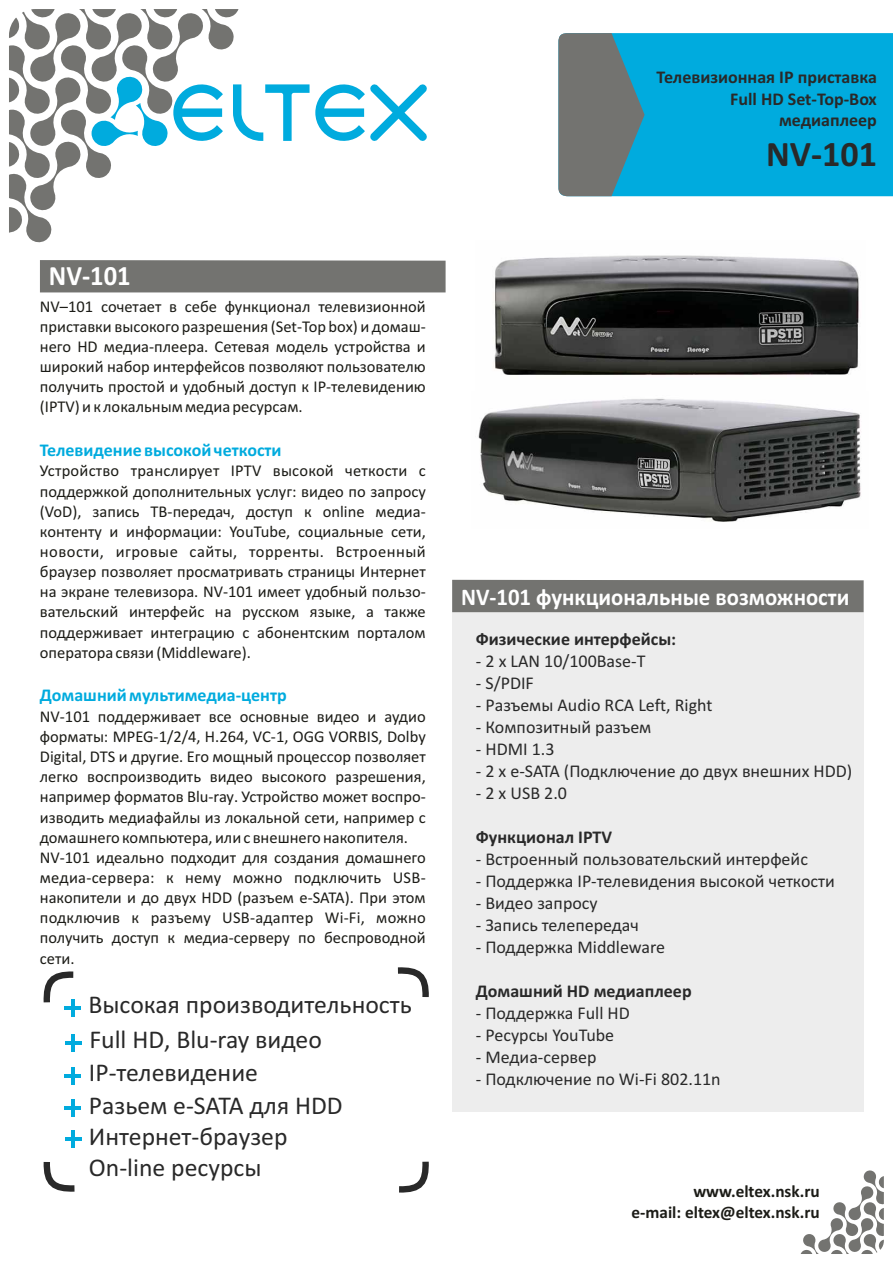
<style>
.page{position:relative;width:893px;height:1263px;background:#fff}
.page>*{position:absolute;margin:0;border:0;box-sizing:border-box;transform-origin:0 0}
.t1{font:700 36px "Calibri";color:#292929}
.t2{font:700 28.05px "Calibri";color:#fff;scale:.95 1}
.t3{font:25.65px/31.3px "Calibri";color:#292929}
.t4{font:700 24px "Calibri";color:#fff;scale:.95 1}
.t5{font:18px "Calibri";color:#292929}
.t6{font:700 18px/21.9px "Calibri";color:#292929;text-align:right}
.t7{font:700 18px "Calibri";color:#00abde}
.t8{font:700 17.25px/21px "Calibri";color:#1c1c17;text-align:right}
.t9{font:16.5px/20.1px "Calibri";color:#1c1c17;text-align:justify}
</style>
<div class="page">
<div style="left:452px;top:580px;width:411px;height:532px;background:#ededed"></div>
<svg style="left:801px;top:1170px;width:83px;height:84px"></svg>
<div style="left:40px;top:260px;width:406px;height:32px;background:#737370"></div>
<div style="left:452px;top:580px;width:412px;height:32px;background:#737370"></div>
<hr style="left:65px;top:1041px;width:17px;height:4px;background:#00abde">
<hr style="left:64px;top:1075px;width:17px;height:3px;background:#00abde">
<hr style="left:64px;top:1106px;width:17px;height:3px;background:#00abde">
<hr style="left:65px;top:1137px;width:17px;height:4px;background:#00abde">
<hr style="left:64px;top:1006px;width:17px;height:3px;background:#00abde">
<hr style="left:71px;top:1034px;width:4px;height:18px;background:#00abde">
<hr style="left:71px;top:1068px;width:3px;height:17px;background:#00abde">
<hr style="left:71px;top:1099px;width:3px;height:17px;background:#00abde">
<hr style="left:72px;top:1130px;width:3px;height:18px;background:#00abde">
<hr style="left:71px;top:999px;width:3px;height:17px;background:#00abde">
<svg style="left:9px;top:9px;width:418px;height:234px"></svg>
<div style="left:645px;top:33px;width:248px;height:163px;background:#00abde"></div>
<svg style="left:558px;top:33px;width:87px;height:163px;background:#5e7e86"></svg>
<svg style="left:43px;top:971px;width:32px;height:35px"></svg>
<svg style="left:397px;top:967px;width:32px;height:31px"></svg>
<svg style="left:399px;top:1161px;width:30px;height:32px"></svg>
<svg style="left:43px;top:1161px;width:32px;height:31px"></svg>
<img style="left:494px;top:255px;width:365px;height:120px">
<img style="left:478px;top:398px;width:383px;height:124px">
<p class="t6" style="left:657px;top:67px;width:222px">Телевизионная IP приставка<br>Full HD Set-Top-Box медиаплеер</p>
<h1 class="t1" style="left:766px;top:139px;width:112px">NV-101</h1>
<h2 class="t2" style="left:49px;top:264px;width:87px">NV-101</h2>
<p class="t9" style="left:40px;top:297px;width:387px">NV–101 сочетает в себе функционал телевизионной приставки высокого разрешения (Set-Top box) и домаш&shy;него HD медиа-плеера. Сетевая модель устройства и широкий набор интерфейсов позволяют пользователю получить простой и удобный доступ к IP-телевидению (IPTV) и к локальным медиа ресурсам.</p>
<p class="t7" style="left:40px;top:442px;width:243px">Телевидение высокой четкости</p>
<p class="t9" style="left:40px;top:462px;width:387px">Устройство транслирует IPTV высокой четкости с поддержкой дополнительных услуг: видео по запросу (VoD), запись ТВ-передач, доступ к online медиа&shy;контенту и информации: YouTube, социальные сети, новости, игровые сайты, торренты. Встроенный браузер позволяет просматривать страницы Интернет на экране телевизора. NV-101 имеет удобный пользо&shy;вательский интерфейс на русском языке, а также поддерживает интеграцию с абонентским порталом оператора связи (Middleware).</p>
<p class="t7" style="left:40px;top:688px;width:248px">Домашний мультимедиа-центр</p>
<p class="t9" style="left:40px;top:708px;width:387px;text-align:left">NV-101 поддерживает все основные видео и аудио форматы: MPEG-1/2/4, H.264, VC-1, OGG VORBIS, Dolby Digital, DTS и другие. Его мощный процессор позволяет легко воспроизводить видео высокого разрешения, например форматов Blu-ray. Устройство может воспро&shy;изводить медиафайлы из локальной сети, например с домашнего компьютера, или с внешнего накопителя.<br>NV-101 идеально подходит для создания домашнего медиа-сервера: к нему можно подключить USB&shy;накопители и до двух HDD (разъем e-SATA). При этом подключив к разъему USB-адаптер Wi-Fi, можно получить доступ к медиа-серверу по беспроводной сети.</p>
<h3 class="t3" style="left:88px;top:991px;width:325px">Высокая производительность</h3>
<h3 class="t3" style="left:89px;top:1025px;width:235px;line-height:33.6px">Full HD, Blu-ray видео<br>IP-телевидение</h3>
<h3 class="t3" style="left:89px;top:1091px;width:255px">Разьем e-SATA для HDD<br>Интернет-браузер<br>On-line ресурсы</h3>
<h3 class="t4" style="left:461px;top:587px;width:410px">NV-101 функциональные возможности</h3>
<p class="t6" style="left:476px;top:630px;width:202px">Физические интерфейсы:</p>
<p class="t5" style="left:476px;top:654px;width:171px">- 2 x LAN 10/100Base-T</p>
<p class="t5" style="left:476px;top:676px;width:59px">- S/PDIF</p>
<p class="t5" style="left:476px;top:698px;width:238px">- Разъемы Audio RСA Left, Right</p>
<p class="t5" style="left:476px;top:720px;width:177px">- Композитный разъем</p>
<p class="t5" style="left:476px;top:742px;width:80px">- HDMI 1.3</p>
<p class="t5" style="left:476px;top:764px;width:378px">- 2 x e-SATA (Подключение до двух внешних HDD)</p>
<p class="t5" style="left:476px;top:786px;width:93px">- 2 x USB 2.0</p>
<p class="t6" style="left:476px;top:828px;width:138px">Функционал IPTV</p>
<p class="t5" style="left:476px;top:851px;width:334px">- Встроенный пользовательский интерфейс</p>
<p class="t5" style="left:476px;top:873px;width:360px">- Поддержка IP-телевидения высокой четкости</p>
<p class="t5" style="left:476px;top:895px;width:123px">- Видео запросу</p>
<p class="t5" style="left:476px;top:917px;width:165px">- Запись телепередач</p>
<p class="t5" style="left:476px;top:939px;width:191px">- Поддержка Middleware</p>
<p class="t6" style="left:476px;top:981px;width:217px">Домашний HD медиаплеер</p>
<p class="t5" style="left:476px;top:1005px;width:155px">- Поддержка Full HD</p>
<p class="t5" style="left:476px;top:1027px;width:140px">- Ресурсы YouTube</p>
<p class="t5" style="left:476px;top:1049px;width:122px">- Медиа-сервер</p>
<p class="t5" style="left:476px;top:1071px;width:246px">- Подключение по Wi-Fi 802.11n</p>
<p class="t8" style="left:631px;top:1182px;width:190px">www.eltex.nsk.ru<br>e-mail: eltex@eltex.nsk.ru</p>
</div>
